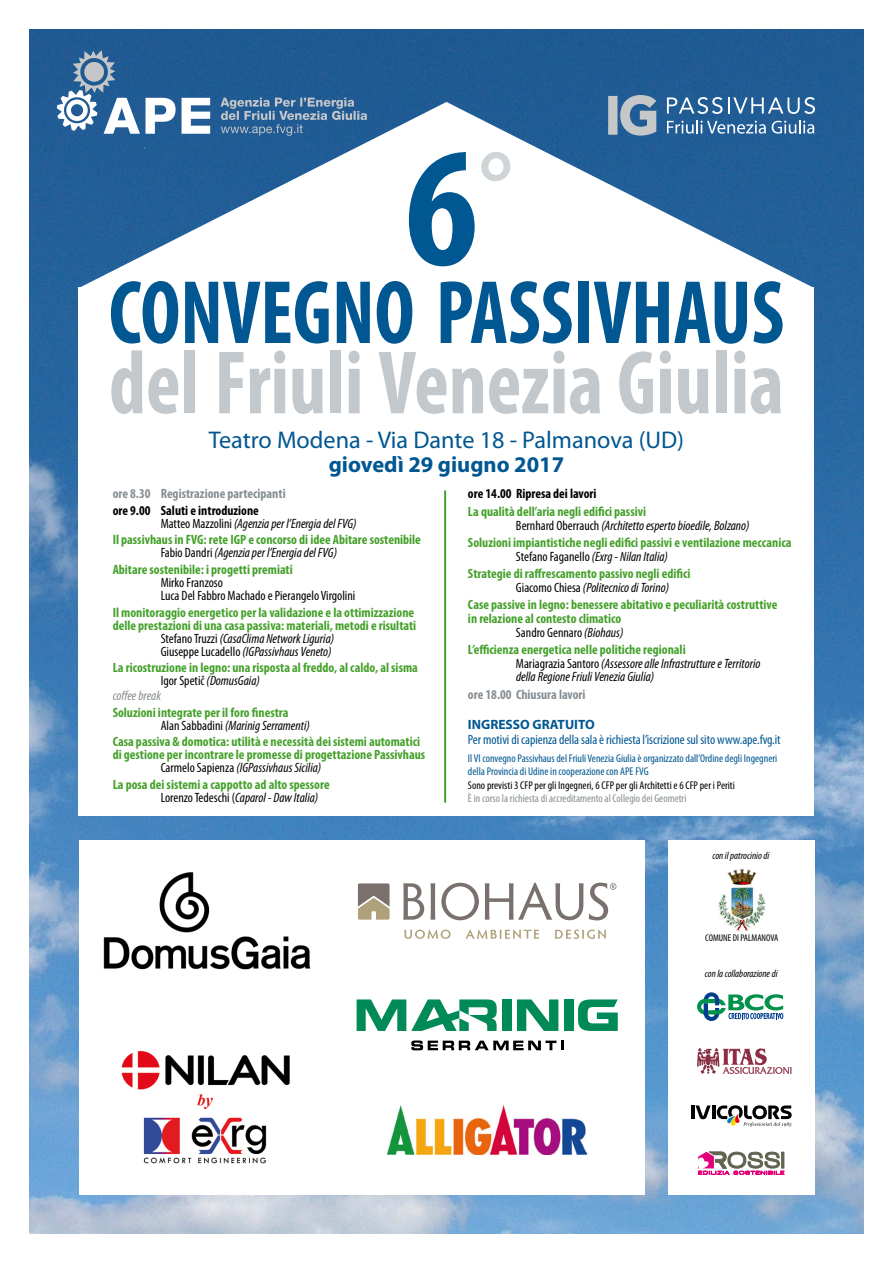
<style>
.page{position:relative;width:893px;height:1263px;background:#fff}
.page>*{position:absolute;margin:0;border:0;box-sizing:border-box;transform-origin:0 0}
.t1{font:700 condensed 171.6px "Myriad Pro";color:#005792}
.t2{font:700 condensed 90.9px "Myriad Pro";color:#c2c8cc;scale:.91 1}
.t3{font:700 condensed 90.9px "Myriad Pro";color:#005792;scale:.91 1}
.t4{font:24.3px "Myriad Pro";color:#005792}
.t5{font:700 22.5px "Myriad Pro";color:#005792}
.t6{font:700 condensed 13.5px/13px "Myriad Pro";color:#45a12b}
.t7{font:italic condensed 13.5px/13.6px "Myriad Pro";color:#000}
.t8{font:condensed 13.5px/13px "Myriad Pro";color:#000}
.t9{font:condensed 13.5px "Myriad Pro";letter-spacing:-.005em;color:#005792}
.t10{font:700 condensed 13.5px "Myriad Pro";color:#868e93}
.t11{font:700 condensed 13.5px "Myriad Pro";color:#000}
.t12{font:700 13.5px "Myriad Pro";color:#005792}
.t13{font:italic condensed 13.5px "Myriad Pro";color:#868e93}
.t14{font:condensed 11.25px/13.5px "Myriad Pro";color:#005792}
.t15{font:condensed 11.25px/13.5px "Myriad Pro";color:#000}
.t16{font:italic condensed 10.5px "Myriad Pro";color:#000}
.t17{font:condensed 9.75px "Myriad Pro";color:#000}
.s1{font-weight:700;font-style:normal}
.s2{font-style:normal}
.s3{font-weight:400;color:#000}
.s4{font-weight:400;font-style:italic;color:#000}
.s5{font-weight:700;color:#45a12b}
.s6{font-style:italic}
.s7{font-weight:700;font-style:normal;color:#45a12b}
.s8{color:#868e93}
</style>
<div class="page">
<img style="left:30px;top:30px;width:833px;height:1203px">
<div style="left:79px;top:287px;width:735px;height:529px;background:#fff"></div>
<svg style="left:79px;top:102px;width:735px;height:185px"></svg>
<div style="left:79px;top:840px;width:565px;height:355px;background:#fff"></div>
<div style="left:668px;top:840px;width:146px;height:355px;background:#fff"></div>
<svg style="left:667px;top:97px;width:148px;height:17px;background:#5b86b0"></svg>
<svg style="left:608px;top:95px;width:48px;height:41px;background:#8ca1b6"></svg>
<svg style="left:667px;top:120px;width:99px;height:14px"></svg>
<svg style="left:772px;top:120px;width:42px;height:14px"></svg>
<svg style="left:220px;top:98px;width:147px;height:38px;background:#4774a0"></svg>
<svg style="left:57px;top:50px;width:83px;height:84px"></svg>
<svg style="left:146px;top:98px;width:30px;height:36px"></svg>
<svg style="left:182px;top:98px;width:28px;height:36px"></svg>
<hr style="left:444px;top:490px;width:2px;height:313px;background:#45a12b">
<svg style="left:698px;top:1151px;width:86px;height:24px"></svg>
<svg style="left:697px;top:992px;width:86px;height:29px"></svg>
<svg style="left:697px;top:1048px;width:95px;height:26px"></svg>
<img style="left:718px;top:869px;width:47px;height:62px">
<hr style="left:691px;top:1105px;width:3px;height:14px;background:#000">
<hr style="left:712px;top:1105px;width:3px;height:14px;background:#000">
<svg style="left:695px;top:1105px;width:16px;height:14px"></svg>
<svg style="left:717px;top:1105px;width:75px;height:22px"></svg>
<img style="left:103px;top:872px;width:208px;height:98px">
<div style="left:564px;top:999px;width:9px;height:32px;background:#008a57"></div>
<svg style="left:578px;top:999px;width:40px;height:32px"></svg>
<svg style="left:517px;top:999px;width:41px;height:32px"></svg>
<div style="left:502px;top:999px;width:9px;height:32px;background:#008a57"></div>
<svg style="left:357px;top:999px;width:140px;height:32px"></svg>
<svg style="left:411px;top:1040px;width:153px;height:10px"></svg>
<img style="left:121px;top:1050px;width:169px;height:113px">
<svg style="left:404px;top:929px;width:47px;height:10px"></svg>
<svg style="left:465px;top:929px;width:74px;height:10px"></svg>
<svg style="left:555px;top:929px;width:51px;height:10px"></svg>
<svg style="left:358px;top:883px;width:32px;height:37px"></svg>
<svg style="left:403px;top:883px;width:21px;height:37px"></svg>
<svg style="left:431px;top:883px;width:4px;height:37px"></svg>
<svg style="left:441px;top:883px;width:38px;height:37px"></svg>
<svg style="left:485px;top:882px;width:131px;height:38px"></svg>
<img style="left:387px;top:1106px;width:200px;height:48px">
<p class="t1" style="left:405px;top:101px;width:109px">6<sup>°</sup></p>
<p class="t3" style="left:109px;top:256px;width:743px">CONVEGNO PASSIVHAUS</p>
<p class="t2" style="left:109px;top:326px;width:743px">del Friuli Venezia Giulia</p>
<p class="t4" style="left:209px;top:425px;width:477px">Teatro Modena - Via Dante 18 - Palmanova (UD)</p>
<p class="t5" style="left:329px;top:450px;width:237px">giovedì 29 giugno 2017</p>
<p class="t10" style="left:113px;top:485px;width:175px">ore 8.30 Registrazione partecipanti</p>
<p class="t7" style="left:161px;top:504px;width:197px;line-height:13px;text-indent:-48px"><span class="s1">ore 9.00 Saluti e introduzione<br></span><span class="s2">Matteo Mazzolini</span> (Agenzia per l’Energia del FVG)</p>
<p class="t6" style="left:161px;top:533px;width:262px;text-indent:-48px">Il passivhaus in FVG: rete IGP e concorso di idee Abitare sostenibile<br><span class="s3">Fabio Dandri</span> <span class="s4">(Agenzia per l’Energia del FVG)</span></p>
<p class="t8" style="left:161px;top:563px;width:196px;text-indent:-48px"><span class="s5">Abitare sostenibile: i progetti premiati<br></span>Mirko Franzoso<br>Luca Del Fabbro Machado e Pierangelo Virgolini</p>
<p class="t6" style="left:113px;top:605px;width:303px">Il monitoraggio energetico per la validazione e la ottimizzazione</p>
<p class="t6" style="left:113px;top:618px;width:305px">delle prestazioni di una casa passiva: materiali, metodi e risultati</p>
<p class="t7" style="left:161px;top:631px;width:175px"><span class="s2">Stefano Truzzi</span> (CasaClima Network Liguria)</p>
<p class="t7" style="left:161px;top:644px;width:173px"><span class="s2">Giuseppe Lucadello</span> (IGPassivhaus Veneto)</p>
<p class="t6" style="left:161px;top:661px;width:259px;text-indent:-48px">La ricostruzione in legno: una risposta al freddo, al caldo, al sisma<br><span class="s3">Igor Spetič</span> <span class="s4">(DomusGaia)</span></p>
<p class="t13" style="left:113px;top:688px;width:50px">coffee break</p>
<p class="t6" style="left:161px;top:705px;width:151px;text-indent:-48px">Soluzioni integrate per il foro finestra<br><span class="s3">Alan Sabbadini</span> <span class="s4">(Marinig Serramenti)</span></p>
<p class="t6" style="left:113px;top:735px;width:309px">Casa passiva &amp; domotica: utilità e necessità dei sistemi automatici</p>
<p class="t6" style="left:113px;top:748px;width:314px">di gestione per incontrare le promesse di progettazione Passivhaus</p>
<p class="t7" style="left:161px;top:761px;width:162px"><span class="s2">Carmelo Sapienza</span> (IGPassivhaus Sicilia)</p>
<p class="t6" style="left:161px;top:777px;width:171px;line-height:13.5px;text-indent:-48px">La posa dei sistemi a cappotto ad alto spessore<br><span class="s3">Lorenzo Tedeschi (</span><span class="s4">Caparol - Daw Italia)</span></p>
<p class="t11" style="left:468px;top:485px;width:130px">ore 14.00 Ripresa dei lavori</p>
<p class="t6" style="left:516px;top:504px;width:235px;line-height:13.6px;text-indent:-48px">La qualità dell’aria negli edifici passivi<br><span class="s3">Bernhard Oberrauch</span> <span class="s4">(Architetto esperto bioedile, Bolzano)</span></p>
<p class="t6" style="left:516px;top:535px;width:277px;line-height:13.6px;text-indent:-48px">Soluzioni impiantistiche negli edifici passivi e ventilazione meccanica<br><span class="s3">Stefano Faganello</span> <span class="s4">(Exrg - Nilan Italia)</span></p>
<p class="t6" style="left:516px;top:567px;width:176px;line-height:13.6px;text-indent:-48px">Strategie di raffrescamento passivo negli edifici<br><span class="s3">Giacomo Chiesa</span> <span class="s4">(Politecnico di Torino)</span></p>
<p class="t6" style="left:468px;top:598px;width:311px">Case passive in legno: benessere abitativo e peculiarità costruttive</p>
<p class="t6" style="left:468px;top:612px;width:155px">in relazione al contesto climatico</p>
<p class="t8" style="left:516px;top:625px;width:109px">Sandro Gennaro <span class="s6">(Biohaus)</span></p>
<p class="t7" style="left:516px;top:643px;width:246px;text-indent:-48px"><span class="s7">L’efficienza energetica nelle politiche regionali<br></span><span class="s2">Mariagrazia Santoro</span> (Assessore alle Infrastrutture e Territorio della Regione Friuli Venezia Giulia)</p>
<p class="t10" style="left:468px;top:686px;width:119px">ore 18.00 Chiusura lavori</p>
<p class="t12" style="left:468px;top:715px;width:128px">INGRESSO GRATUITO</p>
<p class="t9" style="left:468px;top:731px;width:314px">Per motivi di capienza della sala è richiesta l’iscrizione sul sito www.ape.fvg.it</p>
<p class="t14" style="left:468px;top:751px;width:311px">Il VI convegno Passivhaus del Friuli Venezia Giulia è organizzato dall’Ordine degli Ingegneri della Provincia di Udine in cooperazione con APE FVG</p>
<p class="t15" style="left:468px;top:778px;width:268px">Sono previsti 3 CFP per gli Ingegneri, 6 CFP per gli Architetti e 6 CFP per i Periti<br><span class="s8">È in corso la richiesta di accreditamento al Collegio dei Geometri</span></p>
<p class="t16" style="left:712px;top:849px;width:58px">con il patrocinio di</p>
<p class="t17" style="left:705px;top:932px;width:75px">COMUNE DI PALMANOVA</p>
<p class="t16" style="left:705px;top:967px;width:74px">con la collaborazione di</p>
</div>
